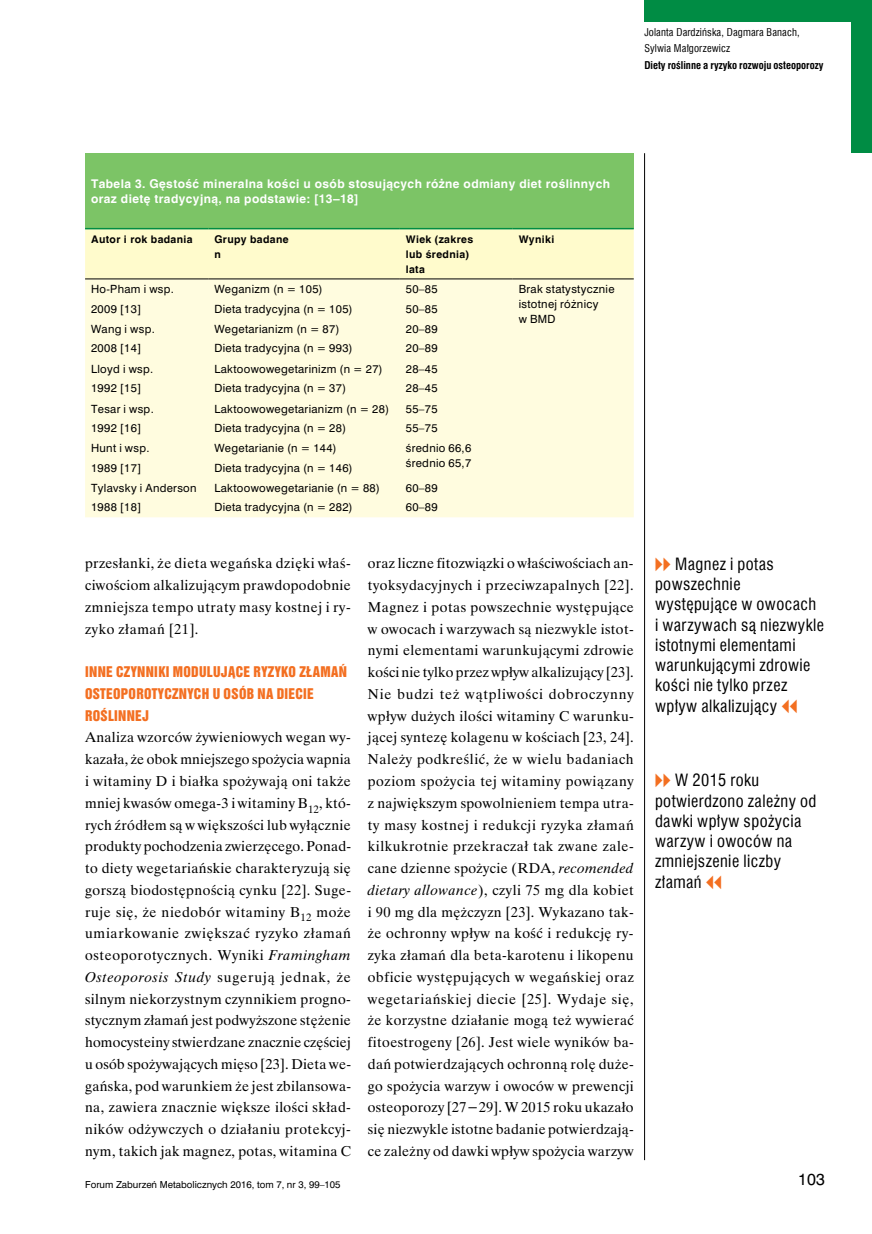
<style>
.page{position:relative;width:872px;height:1234px;background:#fff}
.page>*{position:absolute;margin:0;border:0;box-sizing:border-box;transform-origin:0 0}
.t1{font:16.5px/20.2px "Swis 721 Cn EU";letter-spacing:.025em;color:#000}
.t2{font:15px "Swis 721 PL";color:#000}
.t3{font:14.25px/21.8px "Time Ibis EE";letter-spacing:.025em;color:#000;text-align:justify}
.t4{font:13.5px/21.8px "Swis 921 EU";letter-spacing:.025em;color:#f36f21}
.t5{font:700 12px/15px "Switzerland";letter-spacing:.035em;color:#fff}
.t6{font:10.5px/19.4px "Swis 721 PL";letter-spacing:.03em;color:#000}
.t7{font:700 10.5px/15px "Switzerland";letter-spacing:.035em;color:#000}
.t8{font:10.5px/16.5px "Swis 721 Cn EU";letter-spacing:.01em;color:#000}
.t9{font:700 10.5px "Swis 721 Cn EU";color:#000}
.t10{font:9px "Swis 721 PL";color:#000}
.s1{font-style:italic}
.s2{font-family:"Newspaper Pi PL";color:#f36f21}
</style>
<div class="page">
<hr style="left:644px;top:153px;width:1px;height:1006px;background:#000">
<div style="left:644px;top:0;width:228px;height:21px;background:#008c44"></div>
<div style="left:850px;top:0;width:22px;height:153px;background:#008c44"></div>
<div style="left:85px;top:153px;width:549px;height:75px;background:#7cc466"></div>
<div style="left:85px;top:229px;width:549px;height:49px;background:#fffbcc"></div>
<div style="left:85px;top:279px;width:549px;height:238px;background:#fffcdf"></div>
<hr style="left:85px;top:278px;width:123px;height:1px;background:#000">
<hr style="left:208px;top:278px;width:192px;height:1px;background:#000">
<hr style="left:400px;top:278px;width:112px;height:1px;background:#000">
<hr style="left:512px;top:278px;width:122px;height:1px;background:#000">
<hr style="left:85px;top:228px;width:123px;height:1px;background:#008c44">
<hr style="left:208px;top:228px;width:192px;height:1px;background:#008c44">
<hr style="left:400px;top:228px;width:112px;height:1px;background:#008c44">
<hr style="left:512px;top:228px;width:122px;height:1px;background:#008c44">
<p class="t8" style="left:644px;top:23px;width:157px">Jolanta Dardzińska, Dagmara Banach,<br>Sylwia Małgorzewicz</p>
<p class="t9" style="left:644px;top:59px;width:181px">Diety roślinne a ryzyko rozwoju osteoporozy</p>
<p class="t5" style="left:91px;top:176px;width:520px">Tabela 3. Gęstość mineralna kości u osób stosujących różne odmiany diet roślinnych oraz dietę tradycyjną, na podstawie: [13–18]</p>
<p class="t7" style="left:91px;top:231px;width:103px">Autor i rok badania</p>
<p class="t7" style="left:214px;top:231px;width:76px">Grupy badane n</p>
<p class="t7" style="left:406px;top:231px;width:69px">Wiek (zakres lub średnia) lata</p>
<p class="t7" style="left:518px;top:231px;width:37px">Wyniki</p>
<p class="t6" style="left:91px;top:279px;width:84px">Ho-Pham i wsp.<br>2009 [13]</p>
<p class="t6" style="left:214px;top:279px;width:140px">Weganizm (n = 105)<br>Dieta tradycyjna (n = 105)</p>
<p class="t6" style="left:406px;top:279px;width:33px">50–85<br>50–85</p>
<p class="t6" style="left:518px;top:282px;width:97px;line-height:15px">Brak statystycznie istotnej różnicy<br>w BMD</p>
<p class="t6" style="left:91px;top:319px;width:65px">Wang i wsp.<br>2008 [14]</p>
<p class="t6" style="left:214px;top:319px;width:140px">Wegetarianizm (n = 87)<br>Dieta tradycyjna (n = 993)</p>
<p class="t6" style="left:406px;top:319px;width:33px">20–89<br>20–89</p>
<p class="t6" style="left:91px;top:359px;width:64px">Lloyd i wsp.<br>1992 [15]</p>
<p class="t6" style="left:214px;top:359px;width:170px">Laktoowowegetarinizm (n = 27)<br>Dieta tradycyjna (n = 37)</p>
<p class="t6" style="left:406px;top:359px;width:33px">28–45<br>28–45</p>
<p class="t6" style="left:91px;top:398px;width:64px">Tesar i wsp.<br>1992 [16]</p>
<p class="t6" style="left:214px;top:398px;width:176px">Laktoowowegetarianizm (n = 28)<br>Dieta tradycyjna (n = 28)</p>
<p class="t6" style="left:406px;top:398px;width:33px">55–75<br>55–75</p>
<p class="t6" style="left:91px;top:438px;width:60px">Hunt i wsp.<br>1989 [17]</p>
<p class="t6" style="left:214px;top:438px;width:140px">Wegetarianie (n = 144)<br>Dieta tradycyjna (n = 146)</p>
<p class="t6" style="left:406px;top:440px;width:67px;line-height:15px">średnio 66,6 średnio 65,7</p>
<p class="t6" style="left:91px;top:478px;width:107px">Tylavsky i Anderson<br>1988 [18]</p>
<p class="t6" style="left:214px;top:478px;width:167px">Laktoowowegetarianie (n = 88)<br>Dieta tradycyjna (n = 282)</p>
<p class="t6" style="left:406px;top:478px;width:33px">60–89<br>60–89</p>
<p class="t3" style="left:85px;top:552px;width:267px">przesłanki, że dieta wegańska dzięki właś&shy;ciwościom alkalizującym prawdopodobnie zmniejsza tempo utraty masy kostnej i ry&shy;zyko złamań [21].</p>
<p class="t4" style="left:85px;top:660px;width:263px">INNE CZYNNIKI MODULUJĄCE RYZYKO ZŁAMAŃ<br>OSTEOPOROTYCZNYCH U OSÓB NA DIECIE<br>ROŚLINNEJ</p>
<p class="t3" style="left:85px;top:726px;width:267px">Analiza wzorców żywieniowych wegan wy&shy;kazała, że obok mniejszego spożycia wapnia i witaminy D i białka spożywają oni także mniej kwasów omega-3 i witaminy B<sub>12</sub>, któ&shy;rych źródłem są w większości lub wyłącznie produkty pochodzenia zwierzęcego. Ponad&shy;to diety wegetariańskie charakteryzują się gorszą biodostępnością cynku [22]. Suge&shy;ruje się, że niedobór witaminy B<sub>12</sub> może umiarkowanie zwiększać ryzyko złamań osteoporotycznych. Wyniki <span class="s1">Framingham Osteoporosis Study</span> sugerują jednak, że silnym niekorzystnym czynnikiem progno&shy;stycznym złamań jest podwyższone stężenie homocysteiny stwierdzane znacznie częściej u osób spożywających mięso [23]. Dieta we&shy;gańska, pod warunkiem że jest zbilansowa&shy;na, zawiera znacznie większe ilości skład&shy;ników odżywczych o działaniu protekcyj&shy;nym, takich jak magnez, potas, witamina C</p>
<p class="t3" style="left:368px;top:552px;width:267px">oraz liczne fitozwiązki o właściwościach an&shy;tyoksydacyjnych i przeciwzapalnych [22].<br>Magnez i potas powszechnie występujące w owocach i warzywach są niezwykle istot&shy;nymi elementami warunkującymi zdrowie kości nie tylko przez wpływ alkalizujący [23].<br>Nie budzi też wątpliwości dobroczynny wpływ dużych ilości witaminy C warunku&shy;jącej syntezę kolagenu w kościach [23, 24].<br>Należy podkreślić, że w wielu badaniach poziom spożycia tej witaminy powiązany z największym spowolnieniem tempa utra&shy;ty masy kostnej i redukcji ryzyka złamań kilkukrotnie przekraczał tak zwane zale&shy;cane dzienne spożycie (RDA, <span class="s1">recomended dietary allowance</span>), czyli 75 mg dla kobiet i 90 mg dla mężczyzn [23]. Wykazano tak&shy;że ochronny wpływ na kość i redukcję ry&shy;zyka złamań dla beta-karotenu i likopenu obficie występujących w wegańskiej oraz wegetariańskiej diecie [25]. Wydaje się, że korzystne działanie mogą też wywierać fitoestrogeny [26]. Jest wiele wyników ba&shy;dań potwierdzających ochronną rolę duże&shy;go spożycia warzyw i owoców w prewencji osteoporozy [27−29]. W 2015 roku ukazało się niezwykle istotne badanie potwierdzają&shy;ce zależny od dawki wpływ spożycia warzyw</p>
<p class="t1" style="left:655px;top:553px;width:170px"><span class="s2">VV</span> Magnez i potas powszechnie występujące w owocach<br>i warzywach są niezwykle istotnymi elementami warunkującymi zdrowie kości nie tylko przez wpływ alkalizujący <span class="s2">CC</span></p>
<p class="t1" style="left:655px;top:769px;width:163px"><span class="s2">VV</span> W 2015 roku potwierdzono zależny od dawki wpływ spożycia warzyw i owoców na zmniejszenie liczby złamań <span class="s2">CC</span></p>
<p class="t10" style="left:85px;top:1178px;width:257px">Forum Zaburzeń Metabolicznych 2016, tom 7, nr 3, 99–105</p>
<p class="t2" style="left:798px;top:1169px;width:29px">103</p>
</div>
